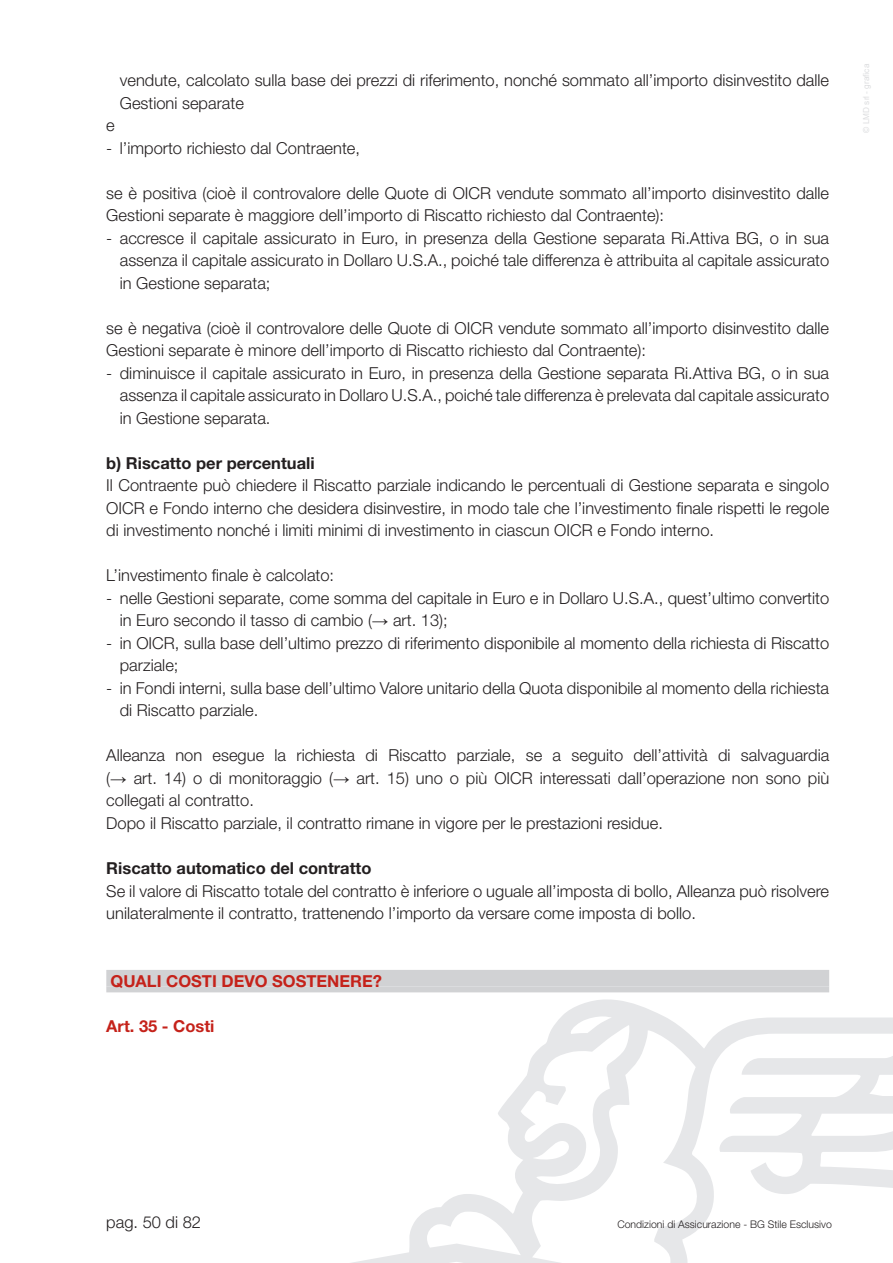
<style>
.page{position:relative;width:893px;height:1263px;background:#fff}
.page>*{position:absolute;margin:0;border:0;box-sizing:border-box;transform-origin:0 0}
.t1{font:300 16.5px/22.5px "Helvetica Neue LT Std";color:#231f20}
.t2{font:700 16.5px "Helvetica Neue LT Std";color:#231f20}
.t3{font:700 16.5px "Helvetica Neue LT Std";color:#c5221a}
.t4{font:300 10.5px "Helvetica Neue LT Std";color:#231f20}
.t5{font:8.25px "Arial";color:#dcdddf}
.s1{font-family:"Arial";font-weight:400}
</style>
<div class="page">
<svg style="left:351px;top:999px;width:542px;height:264px"></svg>
<div style="left:106px;top:970px;width:723px;height:16px;background:#d1d2d4"></div>
<div style="left:106px;top:986px;width:723px;height:6px;background:#d1d2d4"></div>
<p class="t1" style="left:120px;top:69px;width:711px">vendute, calcolato sulla base dei prezzi di riferimento, nonché sommato all’importo disinvestito dalle<br>Gestioni separate</p>
<p class="t1" style="left:106px;top:114px;width:10px">e</p>
<p class="t1" style="left:106px;top:136px;width:255px">- l’importo richiesto dal Contraente,</p>
<p class="t1" style="left:106px;top:181px;width:724px">se è positiva (cioè il controvalore delle Quote di OICR vendute sommato all’importo disinvestito dalle<br>Gestioni separate è maggiore dell’importo di Riscatto richiesto dal Contraente):</p>
<p class="t1" style="left:120px;top:226px;width:711px;text-align:justify;text-indent:-13px">- accresce il capitale assicurato in Euro, in presenza della Gestione separata Ri.Attiva BG, o in sua assenza il capitale assicurato in Dollaro U.S.A., poiché tale differenza è attribuita al capitale assicurato in Gestione separata;</p>
<p class="t1" style="left:106px;top:316px;width:724px">se è negativa (cioè il controvalore delle Quote di OICR vendute sommato all’importo disinvestito dalle<br>Gestioni separate è minore dell’importo di Riscatto richiesto dal Contraente):</p>
<p class="t1" style="left:120px;top:361px;width:711px;text-align:justify;text-indent:-13px">- diminuisce il capitale assicurato in Euro, in presenza della Gestione separata Ri.Attiva BG, o in sua assenza il capitale assicurato in Dollaro U.S.A., poiché tale differenza è prelevata dal capitale assicurato in Gestione separata.</p>
<p class="t2" style="left:106px;top:453px;width:210px">b) Riscatto per percentuali</p>
<p class="t1" style="left:106px;top:474px;width:724px;text-align:justify">Il Contraente può chiedere il Riscatto parziale indicando le percentuali di Gestione separata e singolo OICR e Fondo interno che desidera disinvestire, in modo tale che l’investimento finale rispetti le regole di investimento nonché i limiti minimi di investimento in ciascun OICR e Fondo interno.</p>
<p class="t1" style="left:106px;top:564px;width:229px">L’investimento finale è calcolato:</p>
<p class="t1" style="left:120px;top:586px;width:711px;text-indent:-13px">- nelle Gestioni separate, come somma del capitale in Euro e in Dollaro U.S.A., quest’ultimo convertito in Euro secondo il tasso di cambio (<span class="s1">→</span> art. 13);</p>
<p class="t1" style="left:120px;top:631px;width:711px;text-indent:-13px">- in OICR, sulla base dell’ultimo prezzo di riferimento disponibile al momento della richiesta di Riscatto parziale;</p>
<p class="t1" style="left:120px;top:676px;width:711px;text-indent:-13px">- in Fondi interni, sulla base dell’ultimo Valore unitario della Quota disponibile al momento della richiesta di Riscatto parziale.</p>
<p class="t1" style="left:106px;top:744px;width:724px">Alleanza non esegue la richiesta di Riscatto parziale, se a seguito dell’attività di salvaguardia (<span class="s1">→</span> art. 14) o di monitoraggio (<span class="s1">→</span> art. 15) uno o più OICR interessati dall’operazione non sono più collegati al contratto.<br>Dopo il Riscatto parziale, il contratto rimane in vigore per le prestazioni residue.</p>
<p class="t2" style="left:106px;top:858px;width:267px">Riscatto automatico del contratto</p>
<p class="t1" style="left:106px;top:879px;width:724px">Se il valore di Riscatto totale del contratto è inferiore o uguale all’imposta di bollo, Alleanza può risolvere unilateralmente il contratto, trattenendo l’importo da versare come imposta di bollo.</p>
<p class="t3" style="left:111px;top:970px;width:273px">QUALI COSTI DEVO SOSTENERE?</p>
<p class="t3" style="left:106px;top:1015px;width:110px">Art. 35 - Costi</p>
<p class="t5" style="left:861px;top:133px;width:70px;rotate:-90deg">© LMD srl - grafica</p>
<p class="t1" style="left:106px;top:1210px;width:96px">pag. 50 di 82</p>
<p class="t4" style="left:617px;top:1218px;width:216px">Condizioni di Assicurazione - BG Stile Esclusivo</p>
</div>
